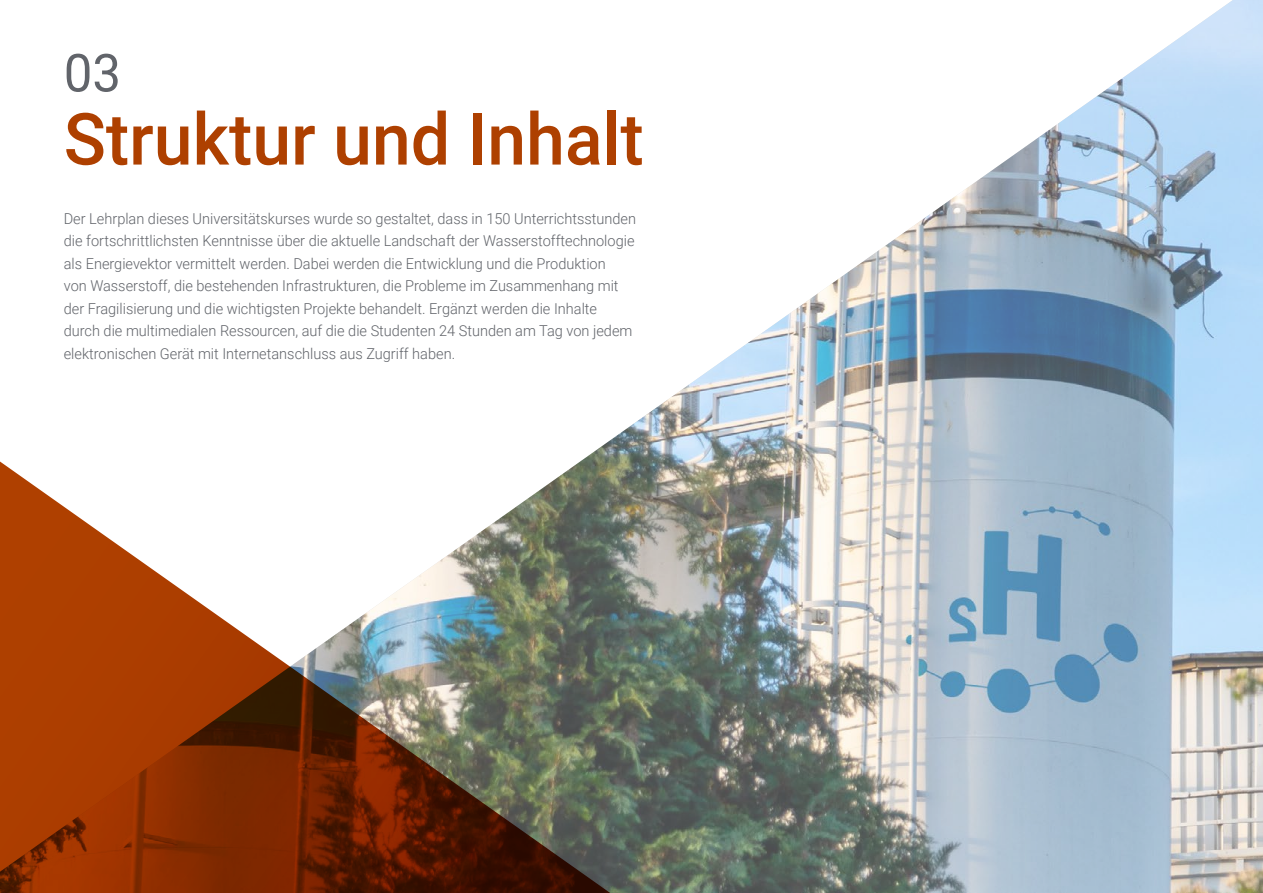
<style>
.page{position:relative;width:1263px;height:893px;background:#fff}
.page>*{position:absolute;margin:0;border:0;box-sizing:border-box;transform-origin:0 0}
.t1{font:500 72px "Roboto";color:#ae4000}
.t2{font:52.5px "Roboto";color:#61646a}
.t3{font:300 15px/22.5px "Roboto";color:#61646a}
</style>
<div class="page">
<img style="left:602px;top:0;width:661px;height:893px">
<svg style="left:0;top:446px;width:640px;height:447px"></svg>
<h2 class="t2" style="left:64px;top:36px;width:59px">03</h2>
<h1 class="t1" style="left:64px;top:89px;width:581px">Struktur und Inhalt</h1>
<p class="t3" style="left:64px;top:207px;width:574px">Der Lehrplan dieses Universitätskurses wurde so gestaltet, dass in 150 Unterrichtsstunden die fortschrittlichsten Kenntnisse über die aktuelle Landschaft der Wasserstofftechnologie als Energievektor vermittelt werden. Dabei werden die Entwicklung und die Produktion<br>von Wasserstoff, die bestehenden Infrastrukturen, die Probleme im Zusammenhang mit der Fragilisierung und die wichtigsten Projekte behandelt. Ergänzt werden die Inhalte durch die multimedialen Ressourcen, auf die die Studenten 24 Stunden am Tag von jedem elektronischen Gerät mit Internetanschluss aus Zugriff haben.</p>
</div>
